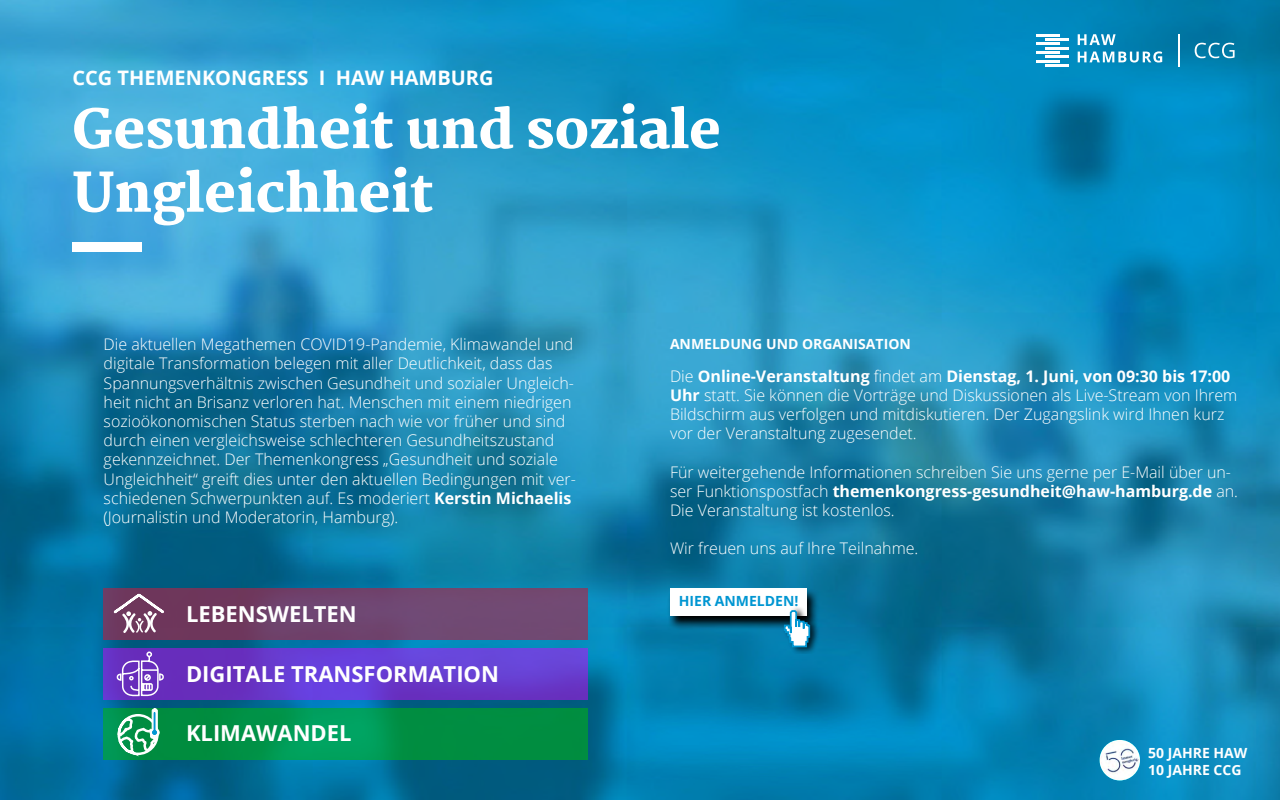
<style>
.page{position:relative;width:1280px;height:800px;background:#fff}
.page>*{position:absolute;margin:0;border:0;box-sizing:border-box;transform-origin:0 0}
.t1{font:800 53px/63.6px "Martel";color:#fff}
.t2{font:700 22px "Open Sans";color:#fff}
.t3{font:700 20px "Open Sans";color:#fff}
.t4{font:300 16px/19.2px "Open Sans";color:#fff}
.t5{font:700 14px/16.8px "Open Sans";color:#fff}
.t6{font:700 14px "Open Sans";color:#0096d2}
.s1{font-weight:700}
</style>
<div class="page">
<img style="left:0;top:0;width:1280px;height:800px">
<div style="left:73px;top:242px;width:69px;height:10px;background:#fff"></div>
<hr style="left:1037px;top:34px;width:23px;height:2px;background:#fff">
<hr style="left:1037px;top:43px;width:23px;height:2px;background:#fff">
<hr style="left:1037px;top:52px;width:23px;height:2px;background:#fff">
<hr style="left:1037px;top:60px;width:23px;height:2px;background:#fff">
<hr style="left:1045px;top:39px;width:24px;height:2px;background:#fff">
<hr style="left:1045px;top:47px;width:24px;height:2px;background:#fff">
<hr style="left:1045px;top:56px;width:24px;height:2px;background:#fff">
<hr style="left:1045px;top:65px;width:24px;height:2px;background:#fff">
<svg style="left:1049px;top:21px;width:113px;height:42px;background:#319bc4"></svg>
<hr style="left:1178px;top:34px;width:1px;height:33px;background:#fff">
<svg style="left:1195px;top:32px;width:58px;height:26px;background:#1c85ac"></svg>
<svg style="left:103px;top:588px;width:485px;height:52px;background:#6f426b"></svg>
<svg style="left:103px;top:648px;width:485px;height:52px;background:#6739ce"></svg>
<svg style="left:103px;top:708px;width:485px;height:52px;background:#009249"></svg>
<svg style="left:116px;top:706px;width:44px;height:51px"></svg>
<svg style="left:113px;top:0;width:52px;height:697px;background:#3885b5"></svg>
<img style="left:1100px;top:740px;width:40px;height:40px;border-radius:20px">
<svg style="left:666px;top:587px;width:153px;height:43px;background:#10556f"></svg>
<div style="left:670px;top:588px;width:137px;height:27px;background:#fff"></div>
<div style="left:782px;top:606px;width:37px;height:48px;background:#000;opacity:.75"></div>
<svg style="left:783px;top:609px;width:28px;height:39px"></svg>
<p class="t3" style="left:72px;top:64px;width:423px">CCG THEMENKONGRESS I HAW HAMBURG</p>
<h1 class="t1" style="left:72px;top:98px;width:650px">Gesundheit und soziale<br>Ungleichheit</h1>
<p class="t4" style="left:104px;top:334px;width:474px">Die aktuellen Megathemen COVID19-Pandemie, Klimawandel und digitale Transformation belegen mit aller Deutlichkeit, dass das Spannungsverhältnis zwischen Gesundheit und sozialer Ungleich&shy;heit nicht an Brisanz verloren hat. Menschen mit einem niedrigen sozioökonomischen Status sterben nach wie vor früher und sind durch einen vergleichsweise schlechteren Gesundheitszustand gekennzeichnet. Der Themenkongress „Gesundheit und soziale Ungleichheit“ greift dies unter den aktuellen Bedingungen mit ver&shy;schiedenen Schwerpunkten auf. Es moderiert <span class="s1">Kerstin Michaelis </span>(Journalistin und Moderatorin, Hamburg).</p>
<h2 class="t2" style="left:186px;top:598px;width:172px">LEBENSWELTEN</h2>
<h2 class="t2" style="left:186px;top:659px;width:315px">DIGITALE TRANSFORMATION</h2>
<h2 class="t2" style="left:186px;top:718px;width:167px">KLIMAWANDEL</h2>
<p class="t5" style="left:670px;top:335px;width:242px">ANMELDUNG UND ORGANISATION</p>
<p class="t4" style="left:670px;top:366px;width:569px">Die <span class="s1">Online-Veranstaltung</span> findet am <span class="s1">Dienstag, 1. Juni, von 09:30 bis 17:00<br>Uhr</span> statt. Sie können die Vorträge und Diskussionen als Live-Stream von Ihrem Bildschirm aus verfolgen und mitdiskutieren. Der Zugangslink wird Ihnen kurz vor der Veranstaltung zugesendet.</p>
<p class="t4" style="left:670px;top:462px;width:570px">Für weitergehende Informationen schreiben Sie uns gerne per E-Mail über un&shy;ser Funktionspostfach <span class="s1">themenkongress-gesundheit@haw-hamburg.de</span> an.<br>Die Veranstaltung ist kostenlos.</p>
<p class="t4" style="left:670px;top:539px;width:250px">Wir freuen uns auf Ihre Teilnahme.</p>
<p class="t6" style="left:679px;top:591px;width:121px">HIER ANMELDEN!</p>
<p class="t5" style="left:1148px;top:744px;width:101px">50 JAHRE HAW<br>10 JAHRE CCG</p>
</div>
